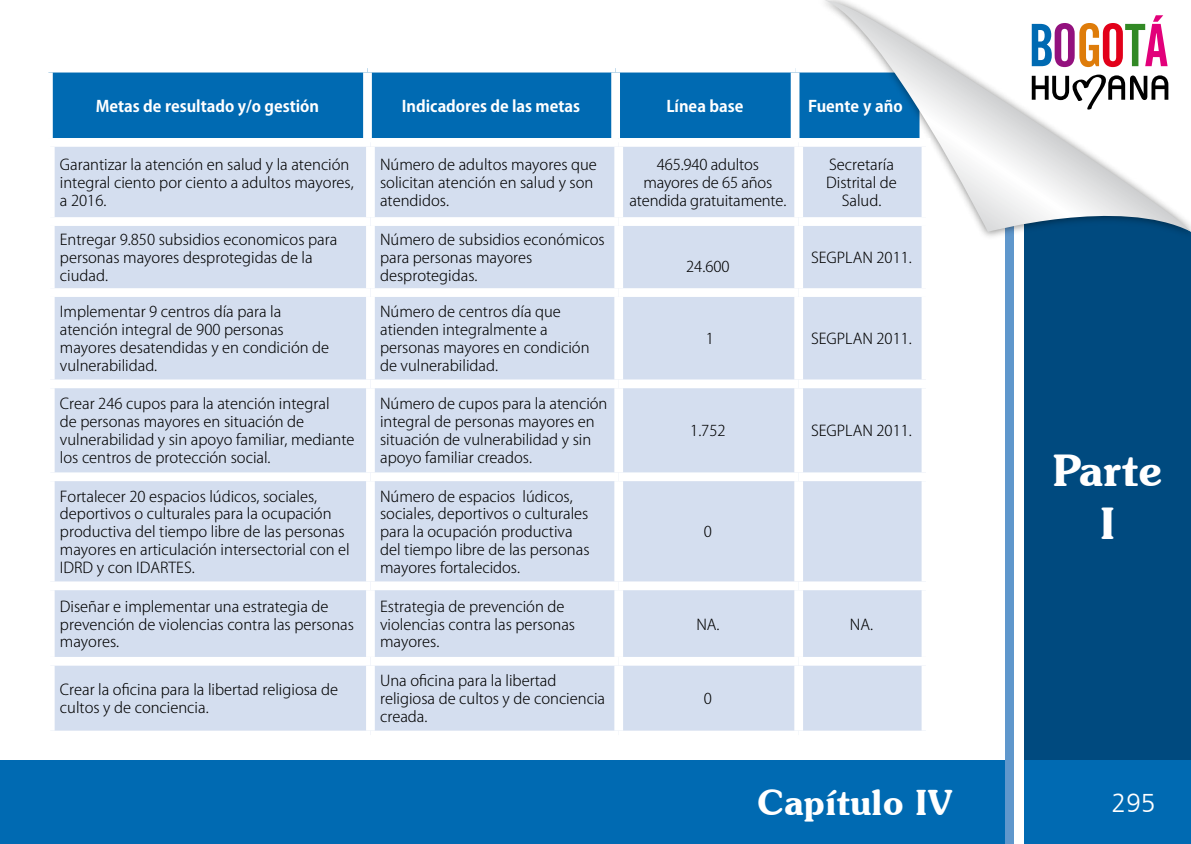
<style>
.page{position:relative;width:1191px;height:844px;background:#fff}
.page>*{position:absolute;margin:0;border:0;box-sizing:border-box;transform-origin:0 0}
.t1{font:600 43.75px/52.5px "Souvenir IT Cby BT";color:#fff;text-align:center}
.t2{font:600 35px "Souvenir IT Cby BT";color:#fff}
.t3{font:26.25px "Humanist 777 BT Light B";color:#fff}
.t4{font:700 15.75px "Koz Go Pr 6 N";color:#fff}
.t5{font:300 14.88px/17.8px "Koz Go Pr 6 N";color:#000}
</style>
<div class="page">
<div style="left:53px;top:72px;width:760px;height:66px;background:#006ab2"></div>
<div style="left:363px;top:72px;width:9px;height:66px;background:#fff"></div>
<div style="left:611px;top:72px;width:9px;height:66px;background:#fff"></div>
<div style="left:790px;top:72px;width:9px;height:66px;background:#fff"></div>
<div style="left:1022px;top:0;width:169px;height:843px;background:#004a7f"></div>
<div style="left:1020px;top:760px;width:171px;height:83px;background:#006ab2"></div>
<div style="left:0;top:760px;width:1012px;height:83px;background:#006ab2"></div>
<div style="left:1005px;top:0;width:9px;height:843px;background:#5f97cc"></div>
<div style="left:1014px;top:0;width:10px;height:843px;background:#fff"></div>
<img style="left:813px;top:72px;width:375px;height:165px">
<svg style="left:824px;top:0;width:367px;height:232px"></svg>
<svg style="left:1031px;top:15px;width:136px;height:52px;background:#cda3b0"></svg>
<svg style="left:1031px;top:75px;width:137px;height:34px;background:#afafaf"></svg>
<div style="left:55px;top:147px;width:866px;height:583px;background:#d4deef"></div>
<div style="left:366px;top:147px;width:9px;height:70px;background:#fff"></div>
<div style="left:614px;top:147px;width:9px;height:70px;background:#fff"></div>
<div style="left:798px;top:138px;width:132px;height:9px;background:#fff"></div>
<div style="left:794px;top:147px;width:9px;height:70px;background:#fff"></div>
<div style="left:921px;top:147px;width:9px;height:70px;background:#fff"></div>
<div style="left:46px;top:217px;width:324px;height:9px;background:#fff"></div>
<div style="left:370px;top:217px;width:249px;height:9px;background:#fff"></div>
<div style="left:366px;top:226px;width:9px;height:62px;background:#fff"></div>
<div style="left:619px;top:217px;width:179px;height:9px;background:#fff"></div>
<div style="left:614px;top:226px;width:9px;height:62px;background:#fff"></div>
<div style="left:798px;top:217px;width:132px;height:9px;background:#fff"></div>
<div style="left:794px;top:226px;width:9px;height:62px;background:#fff"></div>
<div style="left:921px;top:226px;width:9px;height:62px;background:#fff"></div>
<div style="left:46px;top:288px;width:324px;height:9px;background:#fff"></div>
<div style="left:370px;top:288px;width:249px;height:9px;background:#fff"></div>
<div style="left:366px;top:297px;width:9px;height:82px;background:#fff"></div>
<div style="left:619px;top:288px;width:179px;height:9px;background:#fff"></div>
<div style="left:614px;top:297px;width:9px;height:82px;background:#fff"></div>
<div style="left:798px;top:288px;width:132px;height:9px;background:#fff"></div>
<div style="left:794px;top:297px;width:9px;height:82px;background:#fff"></div>
<div style="left:46px;top:379px;width:324px;height:9px;background:#fff"></div>
<div style="left:370px;top:379px;width:249px;height:9px;background:#fff"></div>
<div style="left:366px;top:388px;width:9px;height:84px;background:#fff"></div>
<div style="left:619px;top:379px;width:179px;height:9px;background:#fff"></div>
<div style="left:614px;top:388px;width:9px;height:84px;background:#fff"></div>
<div style="left:798px;top:379px;width:132px;height:9px;background:#fff"></div>
<div style="left:794px;top:388px;width:9px;height:84px;background:#fff"></div>
<div style="left:46px;top:472px;width:324px;height:9px;background:#fff"></div>
<div style="left:370px;top:472px;width:249px;height:9px;background:#fff"></div>
<div style="left:366px;top:481px;width:9px;height:100px;background:#fff"></div>
<div style="left:619px;top:472px;width:179px;height:9px;background:#fff"></div>
<div style="left:614px;top:481px;width:9px;height:100px;background:#fff"></div>
<div style="left:798px;top:472px;width:132px;height:9px;background:#fff"></div>
<div style="left:794px;top:481px;width:9px;height:100px;background:#fff"></div>
<div style="left:46px;top:581px;width:324px;height:9px;background:#fff"></div>
<div style="left:370px;top:581px;width:249px;height:9px;background:#fff"></div>
<div style="left:366px;top:590px;width:9px;height:66px;background:#fff"></div>
<div style="left:619px;top:581px;width:179px;height:9px;background:#fff"></div>
<div style="left:614px;top:590px;width:9px;height:66px;background:#fff"></div>
<div style="left:798px;top:581px;width:132px;height:9px;background:#fff"></div>
<div style="left:794px;top:590px;width:9px;height:66px;background:#fff"></div>
<div style="left:46px;top:656px;width:324px;height:9px;background:#fff"></div>
<div style="left:370px;top:656px;width:249px;height:9px;background:#fff"></div>
<div style="left:366px;top:665px;width:9px;height:65px;background:#fff"></div>
<div style="left:619px;top:656px;width:179px;height:9px;background:#fff"></div>
<div style="left:614px;top:665px;width:9px;height:65px;background:#fff"></div>
<div style="left:798px;top:656px;width:132px;height:9px;background:#fff"></div>
<div style="left:794px;top:665px;width:9px;height:65px;background:#fff"></div>
<p class="t4" style="left:96px;top:97px;width:225px">Metas de resultado y/o gestión</p>
<p class="t4" style="left:402px;top:97px;width:180px">Indicadores de las metas</p>
<p class="t4" style="left:666px;top:97px;width:78px">Línea base</p>
<p class="t4" style="left:808px;top:97px;width:96px">Fuente y año</p>
<p class="t5" style="left:60px;top:156px;width:295px">Garantizar la atención en salud y la atención integral ciento por ciento a adultos mayores, a 2016.</p>
<p class="t5" style="left:380px;top:156px;width:218px">Número de adultos mayores que solicitan atención en salud y son atendidos.</p>
<p class="t5" style="left:629px;top:156px;width:158px;text-align:center">465.940 adultos mayores de 65 años atendida gratuitamente.</p>
<p class="t5" style="left:826px;top:156px;width:72px;text-align:center">Secretaría<br>Distrital de<br>Salud.</p>
<p class="t5" style="left:60px;top:231px;width:279px">Entregar 9.850 subsidios economicos para personas mayores desprotegidas de la ciudad.</p>
<p class="t5" style="left:380px;top:231px;width:226px">Número de subsidios económicos para personas mayores desprotegidas.</p>
<p class="t5" style="left:811px;top:249px;width:102px">SEGPLAN 2011.</p>
<p class="t5" style="left:686px;top:258px;width:45px">24.600</p>
<p class="t5" style="left:60px;top:303px;width:271px">Implementar 9 centros día para la atención integral de 900 personas mayores desatendidas y en condición de vulnerabilidad.</p>
<p class="t5" style="left:380px;top:303px;width:211px">Número de centros día que atienden integralmente a personas mayores en condición de vulnerabilidad.</p>
<p class="t5" style="left:60px;top:395px;width:296px">Crear 246 cupos para la atención integral<br>de personas mayores en situación de vulnerabilidad y sin apoyo familiar, mediante los centros de protección social.</p>
<p class="t5" style="left:380px;top:395px;width:229px">Número de cupos para la atención integral de personas mayores en situación de vulnerabilidad y sin apoyo familiar creados.</p>
<p class="t5" style="left:60px;top:487px;width:291px">Fortalecer 20 espacios lúdicos, sociales, deportivos o culturales para la ocupación productiva del tiempo libre de las personas mayores en articulación intersectorial con el IDRD y con IDARTES.</p>
<p class="t5" style="left:380px;top:487px;width:211px">Número de espacios lúdicos, sociales, deportivos o culturales para la ocupación productiva del tiempo libre de las personas mayores fortalecidos.</p>
<p class="t5" style="left:60px;top:597px;width:296px">Diseñar e implementar una estrategia de prevención de violencias contra las personas mayores.</p>
<p class="t5" style="left:380px;top:597px;width:197px">Estrategia de prevención de violencias contra las personas mayores.</p>
<p class="t5" style="left:60px;top:681px;width:280px">Crear la oficina para la libertad religiosa de cultos y de conciencia.</p>
<p class="t5" style="left:380px;top:672px;width:226px">Una oficina para la libertad religiosa de cultos y de conciencia creada.</p>
<p class="t5" style="left:705px;top:330px;width:10px">1</p>
<p class="t5" style="left:811px;top:330px;width:102px">SEGPLAN 2011.</p>
<p class="t5" style="left:690px;top:422px;width:37px">1.752</p>
<p class="t5" style="left:811px;top:422px;width:102px">SEGPLAN 2011.</p>
<p class="t5" style="left:704px;top:523px;width:10px">0</p>
<p class="t5" style="left:696px;top:615px;width:25px">NA.</p>
<p class="t5" style="left:850px;top:615px;width:25px">NA.</p>
<p class="t5" style="left:704px;top:689px;width:10px">0</p>
<p class="t2" style="left:757px;top:780px;width:197px">Capítulo IV</p>
<p class="t1" style="left:1053px;top:443px;width:111px">Parte<br>I</p>
<p class="t3" style="left:1111px;top:786px;width:46px">295</p>
</div>
